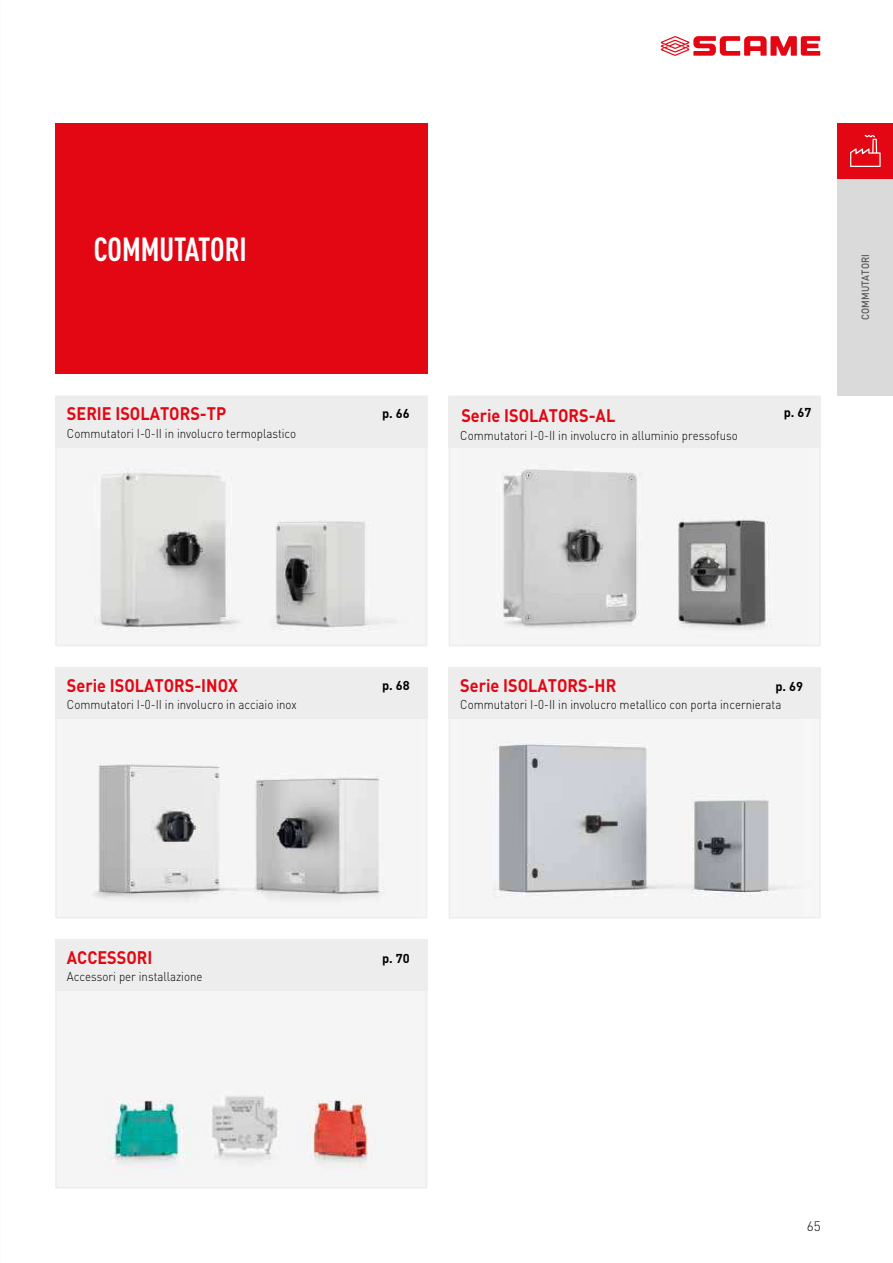
<style>
.page{position:relative;width:893px;height:1263px;background:#fff}
.page>*{position:absolute;margin:0;border:0;box-sizing:border-box;transform-origin:0 0}
.t1{font:700 condensed 33px "DIN Pro";color:#fff;scale:.95 1}
.t2{font:700 18px "DIN Pro";color:#e30613;scale:.9 1}
.t3{font:300 13.5px "DIN Pro";color:#000}
.t4{font:300 12.75px "DIN Pro";color:#000;scale:.9 1}
.t5{font:700 12.75px "DIN Pro";color:#000}
.t6{font:500 10.5px "DIN Pro";color:#575756;scale:.9 1}
</style>
<div class="page">
<svg style="left:661px;top:36px;width:159px;height:20px"></svg>
<img style="left:59px;top:447px;width:365px;height:186px">
<div style="left:55px;top:395px;width:372px;height:251px;border:2px solid #ededed"></div>
<div style="left:56px;top:689px;width:371px;height:229px;background:#f6f6f6"></div>
<img style="left:94px;top:764px;width:290px;height:135px">
<img style="left:105px;top:1091px;width:280px;height:80px">
<div style="left:55px;top:961px;width:372px;height:227px;border:2px solid #ededed"></div>
<div style="left:449px;top:689px;width:371px;height:229px;background:#f6f6f6"></div>
<img style="left:494px;top:743px;width:292px;height:153px">
<div style="left:449px;top:396px;width:371px;height:249px;background:#f6f6f6"></div>
<img style="left:503px;top:469px;width:268px;height:159px">
<div style="left:449px;top:395px;width:372px;height:251px;border:2px solid #ededed"></div>
<div style="left:55px;top:396px;width:372px;height:51px;background:#ededed"></div>
<div style="left:55px;top:668px;width:372px;height:51px;background:#ededed"></div>
<div style="left:55px;top:940px;width:372px;height:51px;background:#ededed"></div>
<div style="left:449px;top:668px;width:372px;height:51px;background:#ededed"></div>
<div style="left:449px;top:396px;width:372px;height:51px;background:#ededed"></div>
<div style="left:55px;top:123px;width:372px;height:251px;background:#e30613"></div>
<div style="left:838px;top:179px;width:55px;height:216px;background:#dadada"></div>
<div style="left:838px;top:123px;width:55px;height:56px;background:#e30613"></div>
<svg style="left:850px;top:135px;width:31px;height:32px"></svg>
<h1 class="t1" style="left:94px;top:229px;width:163px">COMMUTATORI</h1>
<h2 class="t2" style="left:67px;top:402px;width:178px">SERIE ISOLATORS-TP</h2>
<p class="t5" style="left:382px;top:405px;width:29px">p. 66</p>
<h2 class="t2" style="left:461px;top:403px;width:173px">Serie ISOLATORS-AL</h2>
<p class="t5" style="left:784px;top:404px;width:29px">p. 67</p>
<p class="t4" style="left:67px;top:424px;width:256px">Commutatori I-0-II in involucro termoplastico</p>
<p class="t4" style="left:460px;top:426px;width:310px">Commutatori I-0-II in involucro in alluminio pressofuso</p>
<p class="t6" style="left:858px;top:320px;width:74px;rotate:-90deg">COMMUTATORI</p>
<h2 class="t2" style="left:67px;top:673px;width:191px">Serie ISOLATORS-INOX</h2>
<p class="t4" style="left:67px;top:695px;width:257px">Commutatori I-0-II in involucro in acciaio inox</p>
<p class="t5" style="left:382px;top:676px;width:29px">p. 68</p>
<h2 class="t2" style="left:460px;top:673px;width:175px">Serie ISOLATORS-HR</h2>
<p class="t5" style="left:775px;top:677px;width:29px">p. 69</p>
<p class="t4" style="left:460px;top:695px;width:358px">Commutatori I-0-II in involucro metallico con porta incernierata</p>
<h2 class="t2" style="left:67px;top:945px;width:96px">ACCESSORI</h2>
<p class="t4" style="left:67px;top:968px;width:152px">Accessori per installazione</p>
<p class="t5" style="left:382px;top:949px;width:29px">p. 70</p>
<p class="t3" style="left:807px;top:1217px;width:15px">65</p>
</div>
